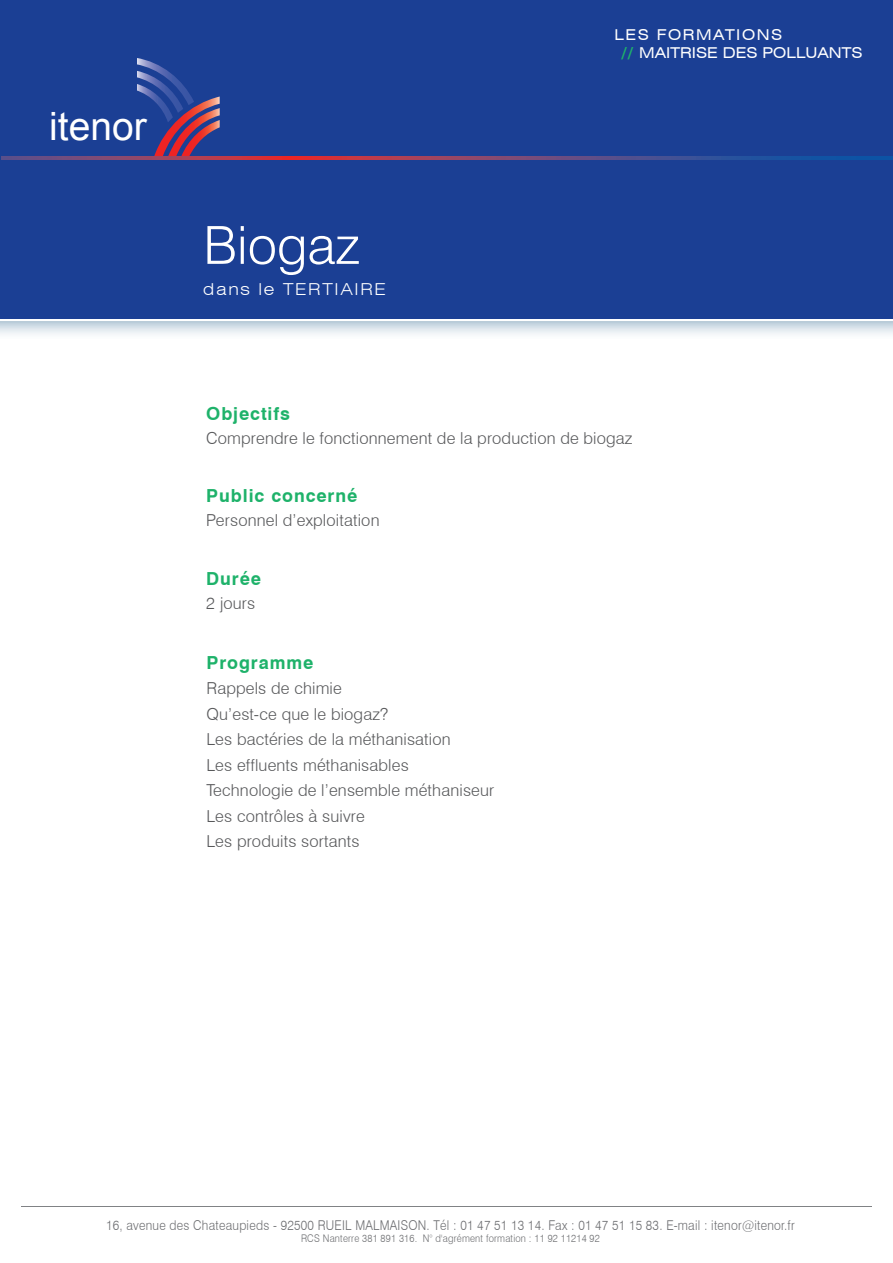
<style>
.page{position:relative;width:893px;height:1263px;background:#fff}
.page>*{position:absolute;margin:0;border:0;box-sizing:border-box;transform-origin:0 0}
.t1{font:300 52.5px "Swiss 721 BT";color:#fff}
.t2{font:39px "Arial";color:#fff}
.t3{font:700 18px "Swiss 721 BT";letter-spacing:.05em;color:#1eb26a}
.t4{font:300 16.5px/25.5px "Swiss 721 BT";letter-spacing:.01em;color:#57585a}
.t5{font:300 expanded 16.5px "Swiss 721 BT";letter-spacing:.1em;color:#fff}
.t6{font:expanded 15px/18px "Swiss 721 BT";color:#fff}
.t7{font:300 13.5px "Swiss 721 BT";letter-spacing:.02em;color:#6c6d70;scale:.9 1}
.t8{font:300 10.5px "Swiss 721 BT";letter-spacing:.02em;color:#6c6d70;scale:.9 1}
.s1{font-weight:700;color:#1eb26a}
</style>
<div class="page">
<hr style="left:21px;top:1206px;width:851px;height:1px;background:#808285">
<svg style="left:0;top:322px;width:893px;height:12px;background:#d9e2ea"></svg>
<div style="left:0;top:0;width:893px;height:319px;background:#1b3f94"></div>
<svg style="left:137px;top:58px;width:83px;height:98px"></svg>
<svg style="left:1px;top:156px;width:892px;height:4px;background:#774773"></svg>
<h2 class="t2" style="left:49px;top:101px;width:99px">itenor</h2>
<h1 class="t1" style="left:203px;top:213px;width:158px">Biogaz</h1>
<p class="t5" style="left:203px;top:280px;width:184px">dans le TERTIAIRE</p>
<p class="t6" style="left:621px;top:26px;width:243px;text-indent:-7px">LES FORMATIONS<br><span class="s1">//</span> MAITRISE DES POLLUANTS</p>
<p class="t3" style="left:206px;top:402px;width:85px">Objectifs</p>
<p class="t4" style="left:206px;top:425px;width:428px">Comprendre le fonctionnement de la production de biogaz</p>
<p class="t3" style="left:206px;top:485px;width:153px">Public concerné</p>
<p class="t4" style="left:206px;top:507px;width:175px">Personnel d’exploitation</p>
<p class="t3" style="left:206px;top:567px;width:56px">Durée</p>
<p class="t4" style="left:206px;top:590px;width:51px">2 jours</p>
<p class="t3" style="left:207px;top:651px;width:108px">Programme</p>
<p class="t4" style="left:207px;top:675px;width:289px">Rappels de chimie<br>Qu’est-ce que le biogaz?<br>Les bactéries de la méthanisation<br>Les effluents méthanisables<br>Technologie de l’ensemble méthaniseur<br>Les contrôles à suivre<br>Les produits sortants</p>
<p class="t7" style="left:106px;top:1217px;width:767px">16, avenue des Chateaupieds - 92500 RUEIL MALMAISON. Tél : 01 47 51 13 14. Fax : 01 47 51 15 83. E-mail : itenor@itenor.fr</p>
<p class="t8" style="left:301px;top:1231px;width:334px">RCS Nanterre 381 891 316. N° d'agrément formation : 11 92 11214 92</p>
</div>
